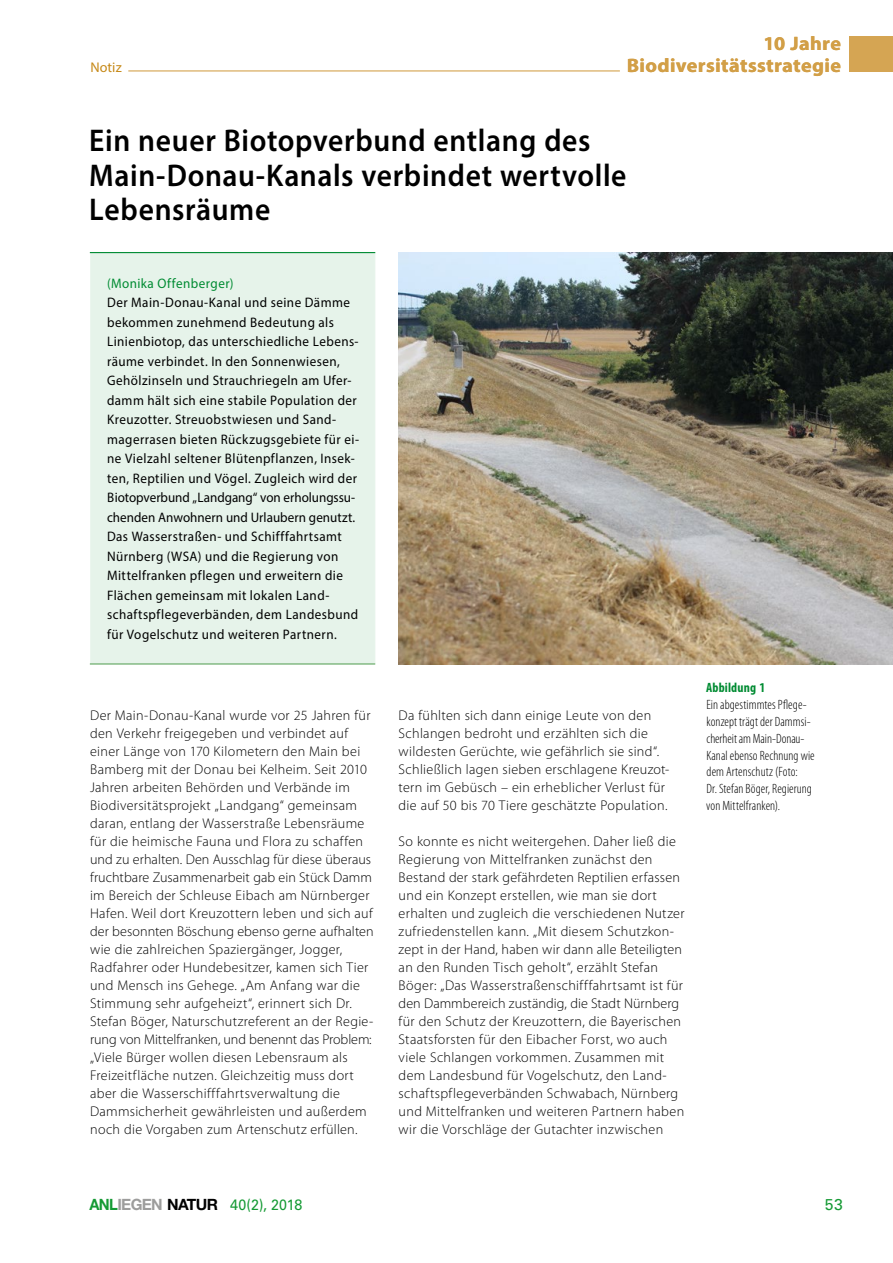
<style>
.page{position:relative;width:893px;height:1263px;background:#fff}
.page>*{position:absolute;margin:0;border:0;box-sizing:border-box;transform-origin:0 0}
.P7__Autor{font:600 31.5px/34.5px "Myriad Pro";letter-spacing:.02em;color:#000;scale:.94 1}
.t1{font:700 19.5px "Myriad Pro";letter-spacing:.02em;color:#d29f47}
.t2{font:15.75px "Univers LT Std";color:#159a34}
.t3{font:15px "Univers LT Std";letter-spacing:-.005em;color:#159a34;scale:.95 1}
.P1__Fließtext_2Sp{font:300 14.1px/18px "Myriad Pro";letter-spacing:.02em;color:#000}
.t4{font:14.1px "Myriad Pro";letter-spacing:.005em;color:#c68918}
.P2__Zusammenfassung{font:13.8px/19.5px "Myriad Pro";letter-spacing:.035em;color:#000;scale:.95 1}
.P5__Bildlegende{font:300 condensed 13.5px/16.8px "Myriad Pro";letter-spacing:.005em;color:#000}
.s1{color:#008b32}
.s2{font-weight:700;color:#008b32}
.s3{font-family:"Helvetica Neue";font-weight:700;font-size:15.6px}
.s4{font-family:"Helvetica Neue";font-weight:700;font-size:15.6px;color:#9d9d9c}
.s5{font-family:"Helvetica Neue";font-weight:700;font-size:15.6px;color:#000}
</style>
<div class="page">
<div style="left:90px;top:252px;width:285px;height:411px;background:#e6f3ea"></div>
<hr style="left:90px;top:252px;width:285px;height:1px;background:#008b32">
<hr style="left:90px;top:663px;width:285px;height:1px;background:#5ba35b">
<hr style="left:128px;top:70px;width:492px;height:1px;background:#d4a450">
<div style="left:850px;top:36px;width:43px;height:36px;background:#d5a553"></div>
<img style="left:399px;top:252px;width:494px;height:412px">
<h2 class="t1" style="left:763px;top:30px;width:79px">10 Jahre</h2>
<p class="t4" style="left:90px;top:59px;width:33px">Notiz</p>
<h2 class="t1" style="left:627px;top:53px;width:216px">Biodiversitätsstrategie</h2>
<p class="P7__Autor" style="left:89px;top:123px;width:573px">Ein neuer Biotopverbund entlang des<br>Main-Donau-Kanals verbindet wertvolle<br>Lebensräume</p>
<p class="P2__Zusammenfassung" style="left:107px;top:273px;width:267px"><span class="s1">(Monika Offenberger)<br></span>Der Main-Donau-Kanal und seine Dämme bekommen zunehmend Bedeutung als Linienbiotop, das unterschiedliche Lebens&shy;räume verbindet. In den Sonnenwiesen, Gehölzinseln und Strauchriegeln am Ufer&shy;damm hält sich eine stabile Population der Kreuzotter. Streuobstwiesen und Sand&shy;magerrasen bieten Rückzugsgebiete für ei&shy;ne Vielzahl seltener Blütenpflanzen, Insek&shy;ten, Reptilien und Vögel. Zugleich wird der Biotopverbund „Landgang“ von erholungssu&shy;chenden Anwohnern und Urlaubern genutzt.<br>Das Wasserstraßen- und Schifffahrtsamt Nürnberg (WSA) und die Regierung von Mittelfranken pflegen und erweitern die Flächen gemeinsam mit lokalen Land&shy;schaftspflegeverbänden, dem Landesbund für Vogelschutz und weiteren Partnern.</p>
<p class="P1__Fließtext_2Sp" style="left:90px;top:706px;width:285px">Der Main-Donau-Kanal wurde vor 25 Jahren für den Verkehr freigegeben und verbindet auf einer Länge von 170 Kilometern den Main bei Bamberg mit der Donau bei Kelheim. Seit 2010<br>Jahren arbeiten Behörden und Verbände im Biodiversitätsprojekt „Landgang“ gemeinsam daran, entlang der Wasserstraße Lebensräume für die heimische Fauna und Flora zu schaffen und zu erhalten. Den Ausschlag für diese überaus fruchtbare Zusammenarbeit gab ein Stück Damm im Bereich der Schleuse Eibach am Nürnberger Hafen. Weil dort Kreuzottern leben und sich auf der besonnten Böschung ebenso gerne aufhalten wie die zahlreichen Spaziergänger, Jogger, Radfahrer oder Hundebesitzer, kamen sich Tier und Mensch ins Gehege. „Am Anfang war die Stimmung sehr aufgeheizt“, erinnert sich Dr.<br>Stefan Böger, Naturschutzreferent an der Regie&shy;rung von Mittelfranken, und benennt das Problem: „Viele Bürger wollen diesen Lebensraum als Freizeitfläche nutzen. Gleichzeitig muss dort aber die Wasserschifffahrtsverwaltung die Dammsicherheit gewährleisten und außerdem noch die Vorgaben zum Artenschutz erfüllen.</p>
<p class="P1__Fließtext_2Sp" style="left:399px;top:706px;width:272px">Da fühlten sich dann einige Leute von den Schlangen bedroht und erzählten sich die wildesten Gerüchte, wie gefährlich sie sind“.<br>Schließlich lagen sieben erschlagene Kreuzot&shy;tern im Gebüsch – ein erheblicher Verlust für die auf 50 bis 70 Tiere geschätzte Population.</p>
<p class="P1__Fließtext_2Sp" style="left:399px;top:832px;width:287px">So konnte es nicht weitergehen. Daher ließ die Regierung von Mittelfranken zunächst den Bestand der stark gefährdeten Reptilien erfassen und ein Konzept erstellen, wie man sie dort erhalten und zugleich die verschiedenen Nutzer zufriedenstellen kann. „Mit diesem Schutzkon&shy;zept in der Hand, haben wir dann alle Beteiligten an den Runden Tisch geholt“, erzählt Stefan Böger: „Das Wasserstraßenschifffahrtsamt ist für den Dammbereich zuständig, die Stadt Nürnberg für den Schutz der Kreuzottern, die Bayerischen Staatsforsten für den Eibacher Forst, wo auch viele Schlangen vorkommen. Zusammen mit dem Landesbund für Vogelschutz, den Land&shy;schaftspflegeverbänden Schwabach, Nürnberg und Mittelfranken und weiteren Partnern haben wir die Vorschläge der Gutachter inzwischen</p>
<p class="P5__Bildlegende" style="left:706px;top:679px;width:110px"><span class="s2">Abbildung 1<br></span>Ein abgestimmtes Pflege&shy;konzept trägt der Dammsi&shy;cherheit am Main-Donau-<br>Kanal ebenso Rechnung wie dem Artenschutz (Foto:<br>Dr. Stefan Böger, Regierung von Mittelfranken).</p>
<p class="t3" style="left:89px;top:1196px;width:226px"><span class="s3">ANL</span><span class="s4">IEGEN</span> <span class="s5">NATUR</span> 40(2), 2018</p>
<p class="t2" style="left:825px;top:1195px;width:19px">53</p>
</div>
